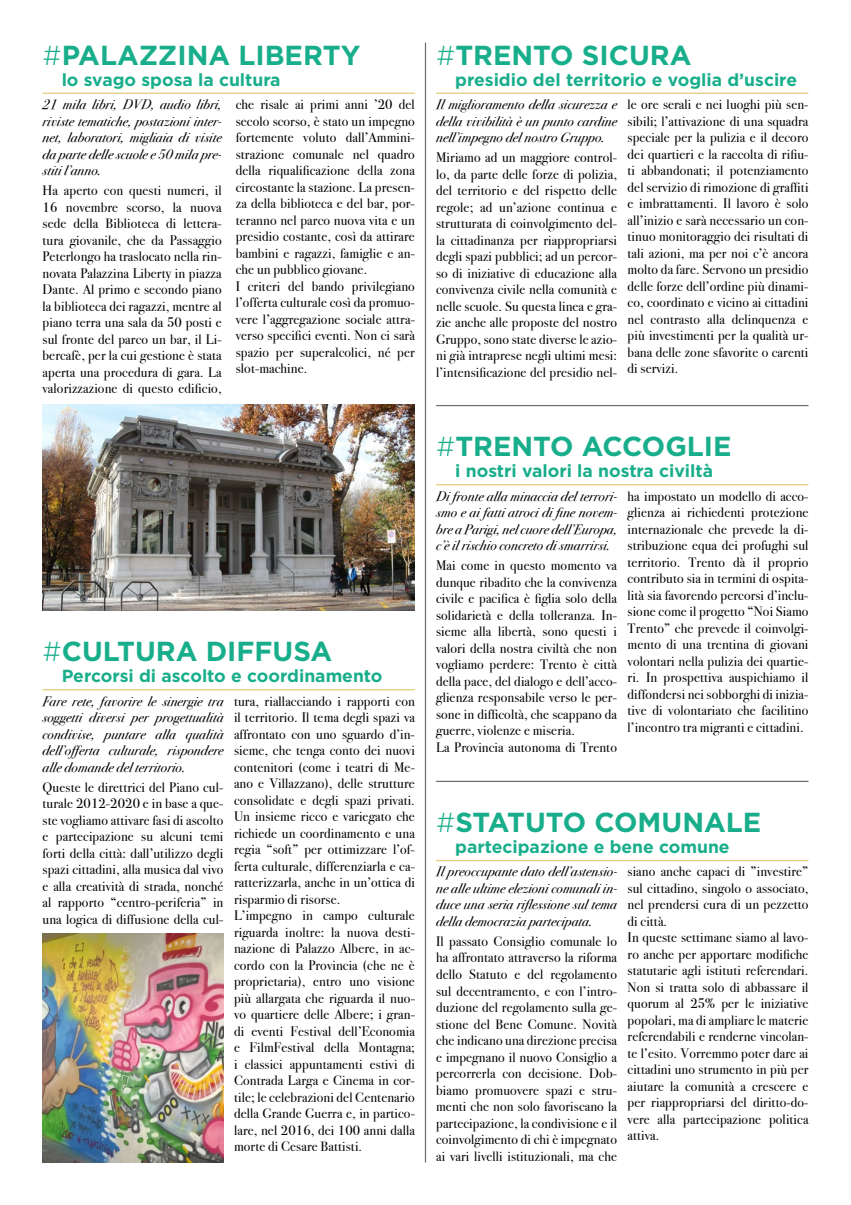
<style>
.page{position:relative;width:851px;height:1205px;background:#fff}
.page>*{position:absolute;margin:0;border:0;box-sizing:border-box;transform-origin:0 0}
.t1{font:700 27.5px "Gotham";color:#19ae8b}
.t2{font:700 17.5px "Gotham";color:#19ae8b}
.t3{font:13.75px/16.5px "Bodoni Svty Two ITCTT";letter-spacing:.01em;color:#000;text-align:justify}
.t4{font:italic 13.75px/16.5px "Bodoni Svty Two ITCTT";letter-spacing:.01em;color:#000;text-align:justify}
.s1{font-weight:300}
</style>
<div class="page">
<hr style="left:425px;top:43px;width:1px;height:1119px;background:#6f6f6e">
<hr style="left:436px;top:405px;width:372px;height:1px;background:#6f6f6e">
<hr style="left:436px;top:781px;width:372px;height:1px;background:#6f6f6e">
<img style="left:43px;top:933px;width:180px;height:229px">
<img style="left:43px;top:404px;width:372px;height:206px">
<hr style="left:43px;top:689px;width:372px;height:1px;background:#e2cb78">
<hr style="left:436px;top:93px;width:372px;height:1px;background:#e2cb78">
<hr style="left:436px;top:484px;width:372px;height:1px;background:#e2cb78">
<hr style="left:43px;top:93px;width:372px;height:1px;background:#e2cb78">
<hr style="left:436px;top:860px;width:372px;height:1px;background:#e2cb78">
<h1 class="t1" style="left:43px;top:37px;width:319px"><span class="s1">#</span>PALAZZINA LIBERTY</h1>
<p class="t2" style="left:62px;top:68px;width:220px">lo svago sposa la cultura</p>
<p class="t4" style="left:43px;top:95px;width:180px">21 mila libri, DVD, audio libri, riviste tematiche, postazioni inter&shy;net, laboratori, migliaia di visite da parte delle scuole e 50 mila pre&shy;stiti l’anno.</p>
<p class="t3" style="left:43px;top:181px;width:180px">Ha aperto con questi numeri, il 16 novembre scorso, la nuova sede della Biblioteca di lettera&shy;tura giovanile, che da Passaggio Peterlongo ha traslocato nella rin&shy;novata Palazzina Liberty in piazza Dante. Al primo e secondo piano la biblioteca dei ragazzi, mentre al piano terra una sala da 50 posti e sul fronte del parco un bar, il Li&shy;bercafè, per la cui gestione è stata aperta una procedura di gara. La valorizzazione di questo edificio,</p>
<p class="t3" style="left:236px;top:95px;width:180px;text-align:left">che risale ai primi anni ’20 del secolo scorso, è stato un impegno fortemente voluto dall’Ammini&shy;strazione comunale nel quadro della riqualificazione della zona circostante la stazione. La presen&shy;za della biblioteca e del bar, por&shy;teranno nel parco nuova vita e un presidio costante, così da attirare bambini e ragazzi, famiglie e an&shy;che un pubblico giovane.<br>I criteri del bando privilegiano l’offerta culturale così da promuo&shy;vere l’aggregazione sociale attra&shy;verso specifici eventi. Non ci sarà spazio per superalcolici, né per slot-machine.</p>
<h1 class="t1" style="left:43px;top:633px;width:291px"><span class="s1">#</span>CULTURA DIFFUSA</h1>
<p class="t2" style="left:62px;top:664px;width:322px">Percorsi di ascolto e coordinamento</p>
<p class="t4" style="left:43px;top:692px;width:182px">Fare rete, favorire le sinergie tra soggetti diversi per progettualità condivise, puntare alla qualità dell’offerta culturale, rispondere alle domande del territorio.</p>
<p class="t3" style="left:43px;top:777px;width:182px">Queste le direttrici del Piano cul&shy;turale 2012-2020 e in base a que&shy;ste vogliamo attivare fasi di ascolto e partecipazione su alcuni temi forti della città: dall’utilizzo degli spazi cittadini, alla musica dal vivo e alla creatività di strada, nonché al rapporto “centro-periferia” in una logica di diffusione della cul-</p>
<p class="t3" style="left:234px;top:691px;width:182px;text-align:left">tura, riallacciando i rapporti con il territorio. Il tema degli spazi va affrontato con uno sguardo d’in&shy;sieme, che tenga conto dei nuovi contenitori (come i teatri di Me&shy;ano e Villazzano), delle strutture consolidate e degli spazi privati.<br>Un insieme ricco e variegato che richiede un coordinamento e una regia “soft” per ottimizzare l’of&shy;ferta culturale, differenziarla e ca&shy;ratterizzarla, anche in un’ottica di risparmio di risorse.<br>L’impegno in campo culturale riguarda inoltre: la nuova desti&shy;nazione di Palazzo Albere, in ac&shy;cordo con la Provincia (che ne è proprietaria), entro uno visione più allargata che riguarda il nuo&shy;vo quartiere delle Albere; i gran&shy;di eventi Festival dell’Economia e FilmFestival della Montagna; i classici appuntamenti estivi di Contrada Larga e Cinema in cor&shy;tile; le celebrazioni del Centenario della Grande Guerra e, in partico&shy;lare, nel 2016, dei 100 anni dalla morte di Cesare Battisti.</p>
<h1 class="t1" style="left:436px;top:37px;width:257px"><span class="s1">#</span>TRENTO SICURA</h1>
<p class="t2" style="left:455px;top:68px;width:343px">presidio del territorio e voglia d’uscire</p>
<p class="t4" style="left:436px;top:95px;width:182px">Il miglioramento della sicurezza e della vivibilità è un punto cardine nell’impegno del nostro Gruppo.</p>
<p class="t3" style="left:436px;top:148px;width:182px">Miriamo ad un maggiore control&shy;lo, da parte delle forze di polizia, del territorio e del rispetto delle regole; ad un’azione continua e strutturata di coinvolgimento del&shy;la cittadinanza per riappropriarsi degli spazi pubblici; ad un percor&shy;so di iniziative di educazione alla convivenza civile nella comunità e nelle scuole. Su questa linea e gra&shy;zie anche alle proposte del nostro Gruppo, sono state diverse le azio&shy;ni già intraprese negli ultimi mesi: l’intensificazione del presidio nel-</p>
<p class="t3" style="left:627px;top:95px;width:182px">le ore serali e nei luoghi più sen&shy;sibili; l’attivazione di una squadra speciale per la pulizia e il decoro dei quartieri e la raccolta di rifiu&shy;ti abbandonati; il potenziamento del servizio di rimozione di graffiti e imbrattamenti. Il lavoro è solo all’inizio e sarà necessario un con&shy;tinuo monitoraggio dei risultati di tali azioni, ma per noi c’è ancora molto da fare. Servono un presidio delle forze dell’ordine più dinami&shy;co, coordinato e vicino ai cittadini nel contrasto alla delinquenza e più investimenti per la qualità ur&shy;bana delle zone sfavorite o carenti di servizi.</p>
<h1 class="t1" style="left:436px;top:428px;width:297px"><span class="s1">#</span>TRENTO ACCOGLIE</h1>
<p class="t2" style="left:455px;top:459px;width:259px">i nostri valori la nostra civiltà</p>
<p class="t4" style="left:436px;top:487px;width:182px">Di fronte alla minaccia del terrori&shy;smo e ai fatti atroci di fine novem&shy;bre a Parigi, nel cuore dell’Europa, c’è il rischio concreto di smarrirsi.</p>
<p class="t3" style="left:436px;top:556px;width:182px;text-align:left">Mai come in questo momento va dunque ribadito che la convivenza civile e pacifica è figlia solo della solidarietà e della tolleranza. In&shy;sieme alla libertà, sono questi i valori della nostra civiltà che non vogliamo perdere: Trento è città della pace, del dialogo e dell’acco&shy;glienza responsabile verso le per&shy;sone in difficoltà, che scappano da guerre, violenze e miseria.<br>La Provincia autonoma di Trento</p>
<p class="t3" style="left:627px;top:486px;width:182px">ha impostato un modello di acco&shy;glienza ai richiedenti protezione internazionale che prevede la di&shy;stribuzione equa dei profughi sul territorio. Trento dà il proprio contributo sia in termini di ospita&shy;lità sia favorendo percorsi d’inclu&shy;sione come il progetto “Noi Siamo Trento” che prevede il coinvolgi&shy;mento di una trentina di giovani volontari nella pulizia dei quartie&shy;ri. In prospettiva auspichiamo il diffondersi nei sobborghi di inizia&shy;tive di volontariato che facilitino l’incontro tra migranti e cittadini.</p>
<h1 class="t1" style="left:436px;top:804px;width:326px"><span class="s1">#</span>STATUTO COMUNALE</h1>
<p class="t2" style="left:455px;top:835px;width:276px">partecipazione e bene comune</p>
<p class="t4" style="left:436px;top:862px;width:182px">Il preoccupante dato dell’astensio&shy;ne alle ultime elezioni comunali in&shy;duce una seria riflessione sul tema della democrazia partecipata.</p>
<p class="t3" style="left:436px;top:931px;width:182px">Il passato Consiglio comunale lo ha affrontato attraverso la riforma dello Statuto e del regolamento sul decentramento, e con l’intro&shy;duzione del regolamento sulla ge&shy;stione del Bene Comune. Novità che indicano una direzione precisa e impegnano il nuovo Consiglio a percorrerla con decisione. Dob&shy;biamo promuovere spazi e stru&shy;menti che non solo favoriscano la partecipazione, la condivisione e il coinvolgimento di chi è impegnato ai vari livelli istituzionali, ma che</p>
<p class="t3" style="left:627px;top:862px;width:182px;text-align:left">siano anche capaci di ”investire” sul cittadino, singolo o associato, nel prendersi cura di un pezzetto di città.<br>In queste settimane siamo al lavo&shy;ro anche per apportare modifiche statutarie agli istituti referendari.<br>Non si tratta solo di abbassare il quorum al 25% per le iniziative popolari, ma di ampliare le materie referendabili e renderne vincolan&shy;te l’esito. Vorremmo poter dare ai cittadini uno strumento in più per aiutare la comunità a crescere e per riappropriarsi del diritto-do&shy;vere alla partecipazione politica attiva.</p>
</div>
